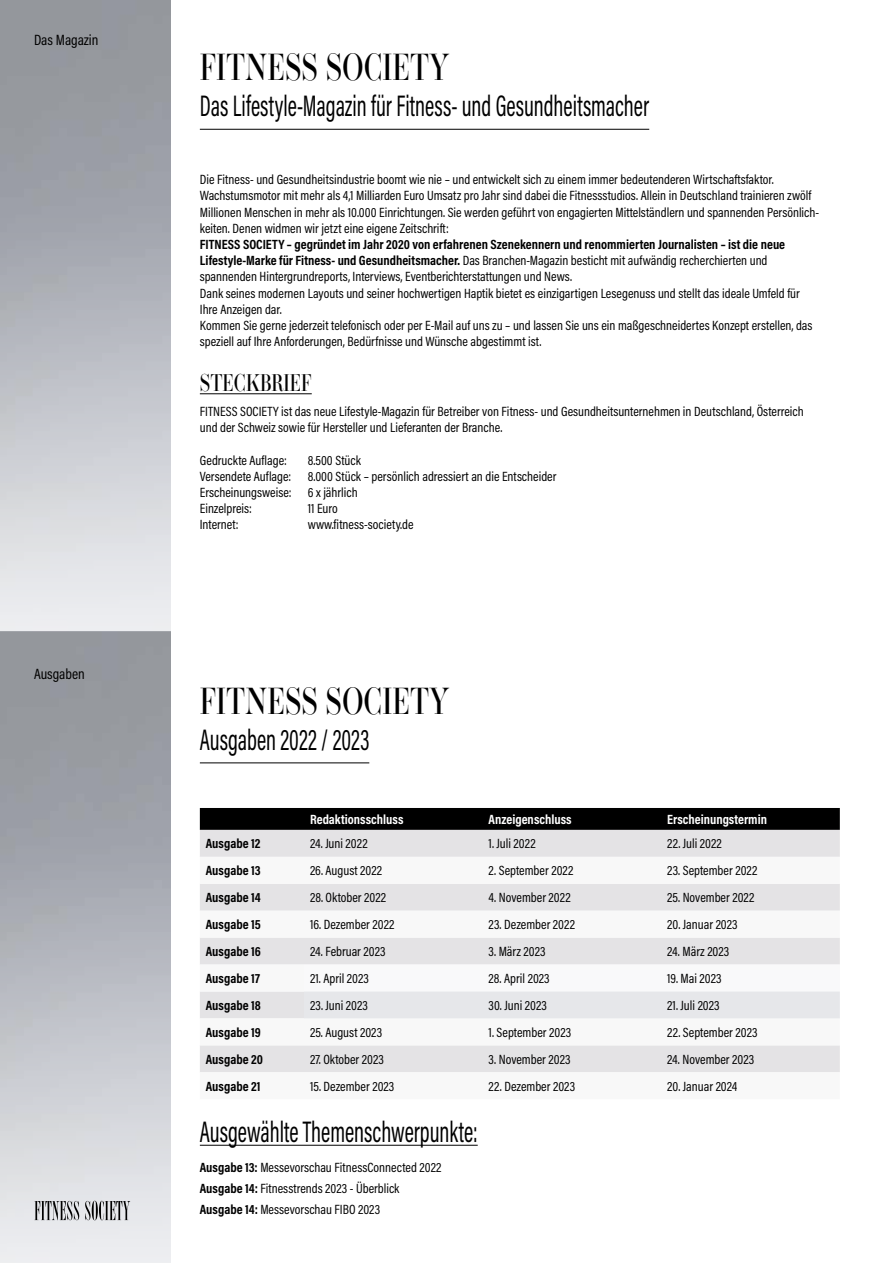
<style>
.page{position:relative;width:893px;height:1263px;background:#fff}
.page>*{position:absolute;margin:0;border:0;box-sizing:border-box;transform-origin:0 0}
.t1{font:500 37.5px "Operetta 18";color:#000;scale:.75 1}
.t2{font:30px "Acumin Pro Cond";color:#000;scale:.75 1}
.t3{font:500 24px "Operetta 18";color:#000;scale:.75 1}
.t4{font:15px "Acumin Pro Cond";color:#000}
.t5{font:13.5px/16.2px "Acumin Pro Cond";color:#000}
.t6{font:700 13.5px "Acumin Pro Cond";color:#000}
.t7{font:700 13.5px "Acumin Pro Cond";color:#fff}
.s1{font-weight:700}
</style>
<div class="page">
<hr style="left:200px;top:393px;width:112px;height:1px;background:#000">
<hr style="left:200px;top:129px;width:449px;height:1px;background:#000">
<div style="left:200px;top:808px;width:640px;height:22px;background:#000"></div>
<div style="left:200px;top:830px;width:640px;height:27px;background:#e4e3e5"></div>
<svg style="left:200px;top:884px;width:640px;height:188px;fill:#e4e3e5"></svg>
<svg style="left:304px;top:964px;width:536px;height:54px"></svg>
<hr style="left:200px;top:762px;width:169px;height:1px;background:#000">
<svg style="left:34px;top:1201px;width:96px;height:19px;background:#9e9fa1"></svg>
<hr style="left:200px;top:1145px;width:278px;height:1px;background:#000">
<p class="t4" style="left:34px;top:30px;width:66px">Das Magazin</p>
<p class="t4" style="left:34px;top:664px;width:52px">Ausgaben</p>
<h1 class="t1" style="left:200px;top:45px;width:335px">FITNESS SOCIETY</h1>
<h2 class="t2" style="left:200px;top:86px;width:601px">Das Lifestyle-Magazin für Fitness- und Gesundheitsmacher</h2>
<p class="t5" style="left:200px;top:171px;width:621px">Die Fitness- und Gesundheitsindustrie boomt wie nie – und entwickelt sich zu einem immer bedeutenderen Wirtschaftsfaktor.<br>Wachstumsmotor mit mehr als 4,1 Milliarden Euro Umsatz pro Jahr sind dabei die Fitnessstudios. Allein in Deutschland trainieren zwölf Millionen Menschen in mehr als 10.000 Einrichtungen. Sie werden geführt von engagierten Mittelständlern und spannenden Persönlich&shy;keiten. Denen widmen wir jetzt eine eigene Zeitschrift:</p>
<p class="t5" style="left:200px;top:236px;width:614px"><span class="s1">FITNESS SOCIETY – gegründet im Jahr 2020 von erfahrenen Szenekennern und renommierten Journalisten – ist die neue Lifestyle-Marke für Fitness- und Gesundheitsmacher.</span> Das Branchen-Magazin besticht mit aufwändig recherchierten und spannenden Hintergrundreports, Interviews, Eventberichterstattungen und News.<br>Dank seines modernen Layouts und seiner hochwertigen Haptik bietet es einzigartigen Lesegenuss und stellt das ideale Umfeld für Ihre Anzeigen dar.<br>Kommen Sie gerne jederzeit telefonisch oder per E-Mail auf uns zu – und lassen Sie uns ein maßgeschneidertes Konzept erstellen, das speziell auf Ihre Anforderungen, Bedürfnisse und Wünsche abgestimmt ist.</p>
<h3 class="t3" style="left:200px;top:369px;width:151px">STECKBRIEF</h3>
<p class="t5" style="left:200px;top:403px;width:605px">FITNESS SOCIETY ist das neue Lifestyle-Magazin für Betreiber von Fitness- und Gesundheitsunternehmen in Deutschland, Österreich und der Schweiz sowie für Hersteller und Lieferanten der Branche.</p>
<p class="t5" style="left:200px;top:452px;width:89px">Gedruckte Auflage:</p>
<p class="t5" style="left:200px;top:452px;width:358px;text-indent:108px">8.500 Stück<br>Versendete Auflage: 8.000 Stück – persönlich adressiert an die Entscheider Erscheinungsweise: 6 x jährlich<br>Einzelpreis:</p>
<p class="t5" style="left:308px;top:500px;width:31px">11 Euro</p>
<p class="t5" style="left:200px;top:516px;width:40px">Internet:</p>
<p class="t5" style="left:308px;top:516px;width:107px">www.fitness-society.de</p>
<h1 class="t1" style="left:200px;top:679px;width:335px">FITNESS SOCIETY</h1>
<h2 class="t2" style="left:200px;top:720px;width:227px">Ausgaben 2022 / 2023</h2>
<p class="t7" style="left:310px;top:810px;width:95px">Redaktionsschluss</p>
<p class="t7" style="left:489px;top:810px;width:85px">Anzeigenschluss</p>
<p class="t7" style="left:667px;top:810px;width:101px">Erscheinungstermin</p>
<p class="t6" style="left:206px;top:835px;width:56px">Ausgabe 12</p>
<p class="t5" style="left:310px;top:835px;width:59px">24. Juni 2022</p>
<p class="t5" style="left:489px;top:835px;width:48px">1. Juli 2022</p>
<p class="t5" style="left:667px;top:835px;width:56px">22. Juli 2022</p>
<p class="t6" style="left:206px;top:862px;width:56px">Ausgabe 13</p>
<p class="t5" style="left:310px;top:862px;width:74px">26. August 2022</p>
<p class="t5" style="left:489px;top:862px;width:86px">2. September 2022</p>
<p class="t5" style="left:667px;top:862px;width:92px">23. September 2022</p>
<p class="t6" style="left:206px;top:889px;width:56px">Ausgabe 14</p>
<p class="t5" style="left:310px;top:889px;width:78px">28. Oktober 2022</p>
<p class="t5" style="left:489px;top:889px;width:83px">4. November 2022</p>
<p class="t5" style="left:667px;top:889px;width:89px">25. November 2022</p>
<p class="t6" style="left:206px;top:915px;width:57px">Ausgabe 15</p>
<p class="t5" style="left:310px;top:916px;width:86px">16. Dezember 2022</p>
<p class="t5" style="left:489px;top:916px;width:88px">23. Dezember 2022</p>
<p class="t5" style="left:667px;top:916px;width:72px">20. Januar 2023</p>
<p class="t6" style="left:206px;top:942px;width:57px">Ausgabe 16</p>
<p class="t5" style="left:310px;top:943px;width:77px">24. Februar 2023</p>
<p class="t5" style="left:489px;top:943px;width:58px">3. März 2023</p>
<p class="t5" style="left:667px;top:943px;width:64px">24. März 2023</p>
<p class="t6" style="left:206px;top:969px;width:56px">Ausgabe 17</p>
<p class="t5" style="left:310px;top:970px;width:60px">21. April 2023</p>
<p class="t5" style="left:489px;top:970px;width:63px">28. April 2023</p>
<p class="t5" style="left:667px;top:970px;width:56px">19. Mai 2023</p>
<p class="t6" style="left:206px;top:996px;width:56px">Ausgabe 18</p>
<p class="t5" style="left:310px;top:997px;width:59px">23. Juni 2023</p>
<p class="t5" style="left:489px;top:997px;width:60px">30. Juni 2023</p>
<p class="t5" style="left:667px;top:997px;width:54px">21. Juli 2023</p>
<p class="t6" style="left:206px;top:1023px;width:57px">Ausgabe 19</p>
<p class="t5" style="left:310px;top:1024px;width:74px">25. August 2023</p>
<p class="t5" style="left:489px;top:1024px;width:84px">1. September 2023</p>
<p class="t5" style="left:667px;top:1024px;width:92px">22. September 2023</p>
<p class="t6" style="left:206px;top:1050px;width:59px">Ausgabe 20</p>
<p class="t5" style="left:310px;top:1051px;width:75px">27. Oktober 2023</p>
<p class="t5" style="left:489px;top:1051px;width:83px">3. November 2023</p>
<p class="t5" style="left:667px;top:1051px;width:89px">24. November 2023</p>
<p class="t6" style="left:206px;top:1077px;width:56px">Ausgabe 21</p>
<p class="t5" style="left:310px;top:1078px;width:86px">15. Dezember 2023</p>
<p class="t5" style="left:489px;top:1078px;width:88px">22. Dezember 2023</p>
<p class="t5" style="left:667px;top:1078px;width:72px">20. Januar 2024</p>
<h2 class="t2" style="left:200px;top:1112px;width:372px">Ausgewählte Themenschwerpunkte:</h2>
<p class="t5" style="left:200px;top:1156px;width:243px;line-height:21px"><span class="s1">Ausgabe 13:</span> Messevorschau FitnessConnected 2022<br><span class="s1">Ausgabe 14:</span> Fitnesstrends 2023 - Überblick<br><span class="s1">Ausgabe 14:</span> Messevorschau FIBO 2023</p>
</div>
